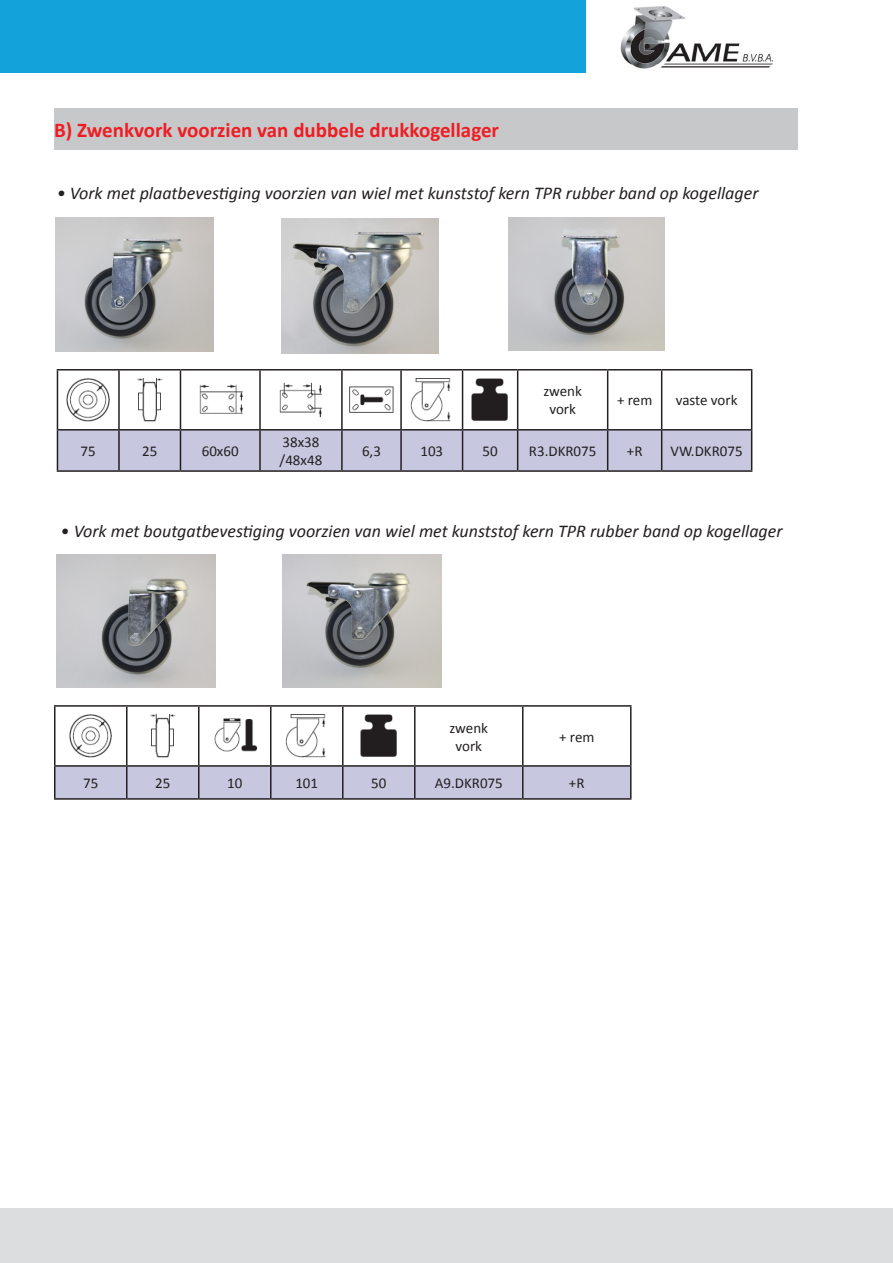
<style>
.page{position:relative;width:893px;height:1263px;background:#fff}
.page>*{position:absolute;margin:0;border:0;box-sizing:border-box;transform-origin:0 0}
.t1{font:700 21px "Calibri";color:#ee1d23}
.t2{font:italic 18px "Calibri";color:#231f20}
.t3{font:15px "Calibri";color:#231f20}
</style>
<div class="page">
<div style="left:54px;top:108px;width:743px;height:42px;background:#c7c8ca"></div>
<div style="left:0;top:0;width:585px;height:72px;background:#13a3db"></div>
<div style="left:0;top:1209px;width:893px;height:54px;background:#dcdddf"></div>
<img style="left:620px;top:6px;width:154px;height:63px">
<div style="left:58px;top:431px;width:693px;height:39px;background:#c7c7e0"></div>
<hr style="left:57px;top:369px;width:62px;height:1px;background:#231f20">
<hr style="left:57px;top:370px;width:1px;height:59px;background:#231f20">
<hr style="left:119px;top:369px;width:61px;height:1px;background:#231f20">
<hr style="left:118px;top:370px;width:2px;height:59px;background:#231f20">
<hr style="left:180px;top:369px;width:80px;height:1px;background:#231f20">
<hr style="left:180px;top:370px;width:1px;height:59px;background:#231f20">
<hr style="left:260px;top:369px;width:82px;height:1px;background:#231f20">
<hr style="left:259px;top:370px;width:2px;height:59px;background:#231f20">
<hr style="left:342px;top:369px;width:59px;height:1px;background:#231f20">
<hr style="left:341px;top:370px;width:2px;height:59px;background:#231f20">
<hr style="left:401px;top:369px;width:62px;height:1px;background:#231f20">
<hr style="left:400px;top:370px;width:2px;height:59px;background:#231f20">
<hr style="left:463px;top:369px;width:55px;height:1px;background:#231f20">
<hr style="left:462px;top:370px;width:1px;height:59px;background:#231f20">
<hr style="left:518px;top:369px;width:90px;height:1px;background:#231f20">
<hr style="left:517px;top:370px;width:1px;height:59px;background:#231f20">
<hr style="left:608px;top:369px;width:54px;height:1px;background:#231f20">
<hr style="left:607px;top:370px;width:1px;height:59px;background:#231f20">
<hr style="left:662px;top:369px;width:90px;height:1px;background:#231f20">
<hr style="left:661px;top:370px;width:1px;height:59px;background:#231f20">
<hr style="left:751px;top:370px;width:1px;height:59px;background:#231f20">
<hr style="left:57px;top:429px;width:62px;height:2px;background:#231f20">
<hr style="left:57px;top:431px;width:1px;height:39px;background:#231f20">
<hr style="left:119px;top:429px;width:61px;height:2px;background:#231f20">
<hr style="left:118px;top:431px;width:2px;height:39px;background:#231f20">
<hr style="left:180px;top:429px;width:80px;height:2px;background:#231f20">
<hr style="left:180px;top:431px;width:1px;height:39px;background:#231f20">
<hr style="left:260px;top:429px;width:82px;height:2px;background:#231f20">
<hr style="left:259px;top:431px;width:2px;height:39px;background:#231f20">
<hr style="left:342px;top:429px;width:59px;height:2px;background:#231f20">
<hr style="left:341px;top:431px;width:2px;height:39px;background:#231f20">
<hr style="left:401px;top:429px;width:62px;height:2px;background:#231f20">
<hr style="left:400px;top:431px;width:2px;height:39px;background:#231f20">
<hr style="left:463px;top:429px;width:55px;height:2px;background:#231f20">
<hr style="left:462px;top:431px;width:1px;height:39px;background:#231f20">
<hr style="left:518px;top:429px;width:90px;height:2px;background:#231f20">
<hr style="left:517px;top:431px;width:1px;height:39px;background:#231f20">
<hr style="left:608px;top:429px;width:54px;height:2px;background:#231f20">
<hr style="left:607px;top:431px;width:1px;height:39px;background:#231f20">
<hr style="left:662px;top:429px;width:90px;height:2px;background:#231f20">
<hr style="left:661px;top:431px;width:1px;height:39px;background:#231f20">
<hr style="left:751px;top:431px;width:1px;height:39px;background:#231f20">
<hr style="left:57px;top:470px;width:62px;height:2px;background:#231f20">
<hr style="left:119px;top:470px;width:61px;height:2px;background:#231f20">
<hr style="left:180px;top:470px;width:80px;height:2px;background:#231f20">
<hr style="left:260px;top:470px;width:82px;height:2px;background:#231f20">
<hr style="left:342px;top:470px;width:59px;height:2px;background:#231f20">
<hr style="left:401px;top:470px;width:62px;height:2px;background:#231f20">
<hr style="left:463px;top:470px;width:55px;height:2px;background:#231f20">
<hr style="left:518px;top:470px;width:90px;height:2px;background:#231f20">
<hr style="left:608px;top:470px;width:54px;height:2px;background:#231f20">
<hr style="left:662px;top:470px;width:90px;height:2px;background:#231f20">
<img style="left:66px;top:378px;width:44px;height:44px">
<img style="left:137px;top:378px;width:26px;height:44px">
<img style="left:199px;top:384px;width:44px;height:30px">
<img style="left:279px;top:382px;width:43px;height:36px">
<img style="left:349px;top:386px;width:45px;height:27px">
<img style="left:410px;top:378px;width:41px;height:44px">
<img style="left:471px;top:378px;width:37px;height:43px">
<img style="left:281px;top:219px;width:157px;height:134px">
<img style="left:55px;top:217px;width:159px;height:135px">
<img style="left:508px;top:217px;width:156px;height:134px">
<div style="left:56px;top:767px;width:574px;height:31px;background:#c7c7e0"></div>
<hr style="left:54px;top:705px;width:73px;height:2px;background:#231f20">
<hr style="left:54px;top:707px;width:2px;height:58px;background:#231f20">
<hr style="left:127px;top:705px;width:72px;height:2px;background:#231f20">
<hr style="left:126px;top:707px;width:2px;height:58px;background:#231f20">
<hr style="left:199px;top:705px;width:72px;height:2px;background:#231f20">
<hr style="left:198px;top:707px;width:2px;height:58px;background:#231f20">
<hr style="left:271px;top:705px;width:72px;height:2px;background:#231f20">
<hr style="left:270px;top:707px;width:2px;height:58px;background:#231f20">
<hr style="left:343px;top:705px;width:72px;height:2px;background:#231f20">
<hr style="left:342px;top:707px;width:2px;height:58px;background:#231f20">
<hr style="left:415px;top:705px;width:108px;height:2px;background:#231f20">
<hr style="left:414px;top:707px;width:2px;height:58px;background:#231f20">
<hr style="left:523px;top:705px;width:109px;height:2px;background:#231f20">
<hr style="left:522px;top:707px;width:2px;height:58px;background:#231f20">
<hr style="left:630px;top:707px;width:2px;height:58px;background:#231f20">
<hr style="left:54px;top:765px;width:73px;height:2px;background:#231f20">
<hr style="left:54px;top:767px;width:2px;height:31px;background:#231f20">
<hr style="left:127px;top:765px;width:72px;height:2px;background:#231f20">
<hr style="left:126px;top:767px;width:2px;height:31px;background:#231f20">
<hr style="left:199px;top:765px;width:72px;height:2px;background:#231f20">
<hr style="left:198px;top:767px;width:2px;height:31px;background:#231f20">
<hr style="left:271px;top:765px;width:72px;height:2px;background:#231f20">
<hr style="left:270px;top:767px;width:2px;height:31px;background:#231f20">
<hr style="left:343px;top:765px;width:72px;height:2px;background:#231f20">
<hr style="left:342px;top:767px;width:2px;height:31px;background:#231f20">
<hr style="left:415px;top:765px;width:108px;height:2px;background:#231f20">
<hr style="left:414px;top:767px;width:2px;height:31px;background:#231f20">
<hr style="left:523px;top:765px;width:109px;height:2px;background:#231f20">
<hr style="left:522px;top:767px;width:2px;height:31px;background:#231f20">
<hr style="left:630px;top:767px;width:2px;height:31px;background:#231f20">
<hr style="left:54px;top:798px;width:73px;height:2px;background:#231f20">
<hr style="left:127px;top:798px;width:72px;height:2px;background:#231f20">
<hr style="left:199px;top:798px;width:72px;height:2px;background:#231f20">
<hr style="left:271px;top:798px;width:72px;height:2px;background:#231f20">
<hr style="left:343px;top:798px;width:72px;height:2px;background:#231f20">
<hr style="left:415px;top:798px;width:108px;height:2px;background:#231f20">
<hr style="left:523px;top:798px;width:109px;height:2px;background:#231f20">
<img style="left:69px;top:714px;width:43px;height:44px">
<img style="left:150px;top:714px;width:26px;height:44px">
<img style="left:214px;top:718px;width:43px;height:34px">
<img style="left:285px;top:714px;width:41px;height:44px">
<img style="left:360px;top:714px;width:37px;height:43px">
<img style="left:283px;top:554px;width:159px;height:134px">
<img style="left:57px;top:554px;width:159px;height:134px">
<p class="t1" style="left:54px;top:117px;width:447px">B) Zwenkvork voorzien van dubbele drukkogellager</p>
<p class="t2" style="left:57px;top:181px;width:703px">• Vork met plaatbevestiging voorzien van wiel met kunststof kern TPR rubber band op kogellager</p>
<p class="t3" style="left:81px;top:442px;width:17px">75</p>
<p class="t3" style="left:142px;top:442px;width:17px">25</p>
<p class="t3" style="left:202px;top:442px;width:38px">60x60</p>
<p class="t3" style="left:282px;top:433px;width:38px">38x38</p>
<p class="t3" style="left:280px;top:451px;width:44px">/48x48</p>
<p class="t3" style="left:543px;top:382px;width:40px">zwenk</p>
<p class="t3" style="left:549px;top:400px;width:28px">vork</p>
<p class="t3" style="left:617px;top:391px;width:37px">+ rem</p>
<p class="t3" style="left:676px;top:391px;width:63px">vaste vork</p>
<p class="t3" style="left:362px;top:442px;width:20px">6,3</p>
<p class="t3" style="left:420px;top:442px;width:24px">103</p>
<p class="t3" style="left:482px;top:442px;width:17px">50</p>
<p class="t3" style="left:529px;top:442px;width:69px">R3.DKR075</p>
<p class="t3" style="left:627px;top:442px;width:17px">+R</p>
<p class="t3" style="left:671px;top:442px;width:74px">VW.DKR075</p>
<p class="t2" style="left:61px;top:520px;width:723px">• Vork met boutgatbevestiging voorzien van wiel met kunststof kern TPR rubber band op kogellager</p>
<p class="t3" style="left:449px;top:718px;width:40px">zwenk</p>
<p class="t3" style="left:455px;top:736px;width:28px">vork</p>
<p class="t3" style="left:559px;top:727px;width:37px">+ rem</p>
<p class="t3" style="left:83px;top:774px;width:17px">75</p>
<p class="t3" style="left:155px;top:774px;width:17px">25</p>
<p class="t3" style="left:227px;top:774px;width:17px">10</p>
<p class="t3" style="left:295px;top:774px;width:24px">101</p>
<p class="t3" style="left:371px;top:774px;width:17px">50</p>
<p class="t3" style="left:435px;top:774px;width:70px">A9.DKR075</p>
<p class="t3" style="left:569px;top:774px;width:17px">+R</p>
</div>
